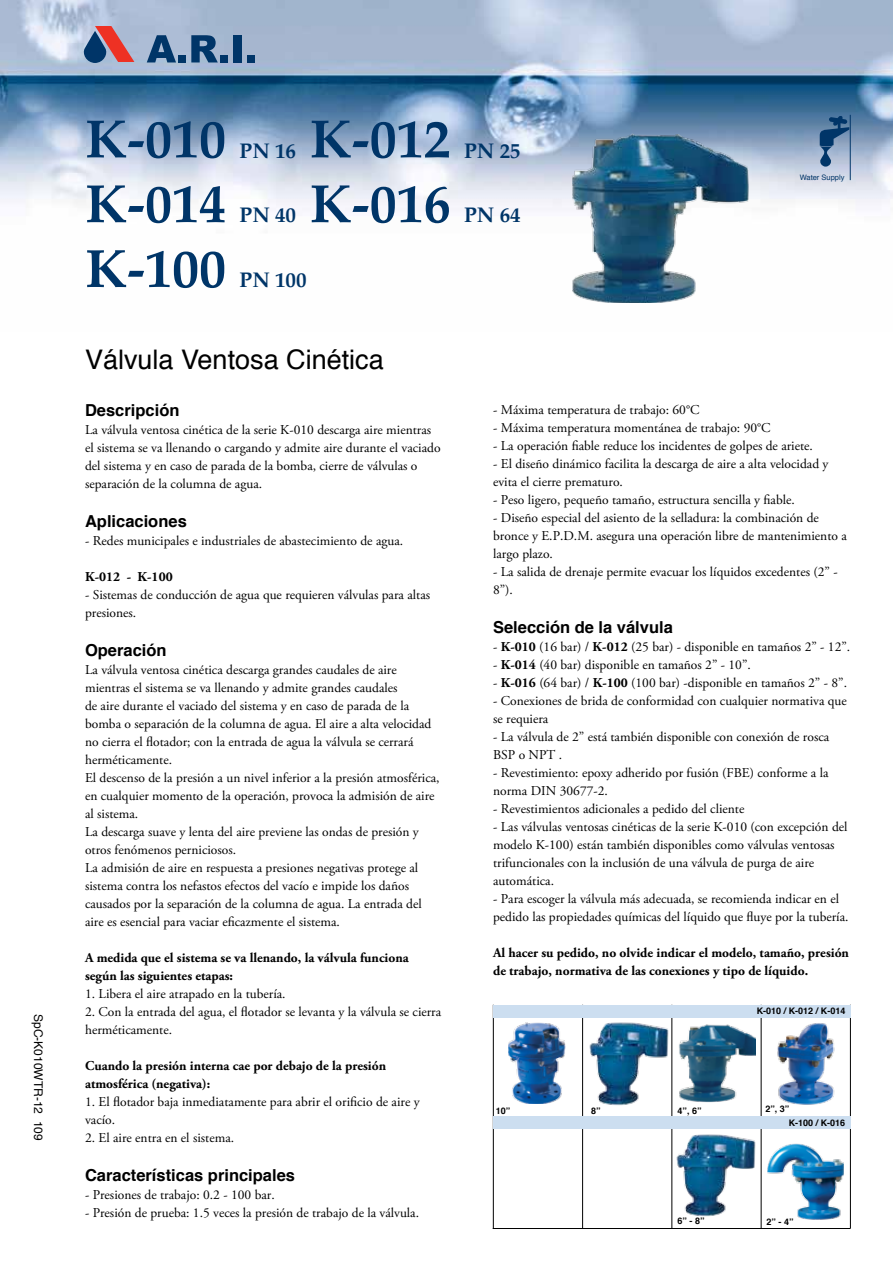
<style>
.page{position:relative;width:893px;height:1263px;background:#fff}
.page>*{position:absolute;margin:0;border:0;box-sizing:border-box;transform-origin:0 0}
.t1{font:700 54px "Palatino";color:#003568}
.t2{font:27px "Helvetica";color:#000}
.t3{font:700 21px "Palatino";color:#003568}
.t4{font:700 16.5px "Helvetica";color:#000}
.t5{font:13.5px/18px "Adobe Garamond Pro";color:#000}
.t6{font:700 13.5px/18px "Adobe Garamond Pro";color:#000}
.t7{font:12px "Helvetica";color:#000}
.t8{font:700 9px "Helvetica";color:#000}
.t9{font:7.5px "Helvetica";color:#003568}
.s1{font-weight:700}
</style>
<div class="page">
<img style="left:0;top:0;width:893px;height:210px">
<hr style="left:850px;top:115px;width:1px;height:65px;background:#003568">
<svg style="left:819px;top:116px;width:30px;height:51px;background:#587ba0"></svg>
<svg style="left:82px;top:26px;width:52px;height:37px;background:#9a7487"></svg>
<svg style="left:147px;top:35px;width:29px;height:27px"></svg>
<div style="left:178px;top:55px;width:8px;height:7px;background:#003568"></div>
<svg style="left:191px;top:35px;width:27px;height:27px"></svg>
<div style="left:220px;top:55px;width:8px;height:7px;background:#003568"></div>
<div style="left:233px;top:35px;width:9px;height:27px;background:#003568"></div>
<div style="left:247px;top:55px;width:8px;height:7px;background:#003568"></div>
<img style="left:572px;top:134px;width:176px;height:169px">
<img style="left:676px;top:1134px;width:80px;height:83px">
<img style="left:767px;top:1144px;width:77px;height:75px">
<img style="left:679px;top:1024px;width:77px;height:79px">
<hr style="left:761px;top:1005px;width:1px;height:223px;background:#000">
<hr style="left:672px;top:1005px;width:1px;height:223px;background:#000">
<hr style="left:582px;top:1005px;width:1px;height:223px;background:#000">
<hr style="left:850px;top:1005px;width:1px;height:223px;background:#000">
<hr style="left:493px;top:1005px;width:1px;height:223px;background:#000">
<img style="left:508px;top:1022px;width:57px;height:81px">
<hr style="left:493px;top:1228px;width:357px;height:1px;background:#000">
<div style="left:493px;top:1116px;width:357px;height:13px;background:#ccdef0"></div>
<div style="left:493px;top:1005px;width:357px;height:12px;background:#ccdef0"></div>
<img style="left:589px;top:1022px;width:80px;height:84px">
<img style="left:777px;top:1023px;width:58px;height:82px">
<p class="t7" style="left:48px;top:1014px;width:102px;rotate:90deg">SpC K- 010WTR-12</p>
<p class="t7" style="left:48px;top:1120px;width:22px;rotate:90deg">109</p>
<h1 class="t1" style="left:85px;top:93px;width:142px">K-010</h1>
<h1 class="t1" style="left:85px;top:158px;width:142px">K-014</h1>
<h1 class="t1" style="left:85px;top:223px;width:142px">K-100</h1>
<h3 class="t3" style="left:240px;top:132px;width:58px">PN 16</h3>
<h3 class="t3" style="left:240px;top:197px;width:58px">PN 40</h3>
<h1 class="t1" style="left:310px;top:93px;width:142px">K-012</h1>
<h1 class="t1" style="left:310px;top:158px;width:142px">K-016</h1>
<h3 class="t3" style="left:240px;top:262px;width:69px">PN 100</h3>
<h3 class="t3" style="left:464px;top:132px;width:58px">PN 25</h3>
<h3 class="t3" style="left:464px;top:197px;width:58px">PN 64</h3>
<p class="t9" style="left:800px;top:172px;width:46px">Water Supply</p>
<h2 class="t2" style="left:85px;top:339px;width:300px">Válvula Ventosa Cinética</h2>
<p class="t4" style="left:85px;top:397px;width:96px">Descripción</p>
<p class="t5" style="left:85px;top:422px;width:357px">La válvula ventosa cinética de la serie K-010 descarga aire mientras el sistema se va llenando o cargando y admite aire durante el vaciado del sistema y en caso de parada de la bomba, cierre de válvulas o separación de la columna de agua.</p>
<p class="t4" style="left:85px;top:508px;width:103px">Aplicaciones</p>
<p class="t5" style="left:85px;top:533px;width:320px">- Redes municipales e industriales de abastecimiento de agua.</p>
<p class="t6" style="left:127px;top:568px;width:48px">K- -100</p>
<p class="t6" style="left:85px;top:568px;width:37px">K-012</p>
<p class="t5" style="left:85px;top:587px;width:347px">- Sistemas de conducción de agua que requieren válvulas para altas presiones.</p>
<p class="t4" style="left:85px;top:637px;width:83px">Operación</p>
<p class="t5" style="left:85px;top:662px;width:356px">La válvula ventosa cinética descarga grandes caudales de aire mientras el sistema se va llenando y admite grandes caudales<br>de aire durante el vaciado del sistema y en caso de parada de la bomba o separación de la columna de agua. El aire a alta velocidad no cierra el flotador; con la entrada de agua la válvula se cerrará herméticamente.<br>El descenso de la presión a un nivel inferior laa presión atmosférica, en cualquier momento de la operación, provoca la admisión de aire al sistema.<br>La descarga suave y lenta del aire previene las ondas de presión y otros fenómenos perniciosos.<br>La admisión de aire en respuesta a presiones negativas protege al sistema contra los nefastos efectos del vacío e impide los daños causados por la separación de la columna de agua. La entrada del aire es esencial para vaciar eficazmente el sistema.</p>
<p class="t6" style="left:85px;top:949px;width:325px">A medida que el sistema se va llenando la, válvula funciona según las siguientes etapas:</p>
<p class="t5" style="left:85px;top:985px;width:202px">1. Libera el aire atrapado en la tubería.</p>
<p class="t5" style="left:85px;top:1003px;width:358px">2. Con la entrada del agua, el flotador se levanta lay válvula se cierra herméticamente.</p>
<p class="t6" style="left:85px;top:1057px;width:303px">Cuando la presión interna cae por debajo de la presión atmosférica (negativa :(</p>
<p class="t5" style="left:85px;top:1093px;width:336px">1. El flotador baja inmediatamente para abrir el orificio de aire y vacío.</p>
<p class="t5" style="left:85px;top:1129px;width:151px">2. El aire entra en el sistema.</p>
<p class="t4" style="left:85px;top:1162px;width:212px">Características principales</p>
<p class="t5" style="left:85px;top:1187px;width:191px">- Presiones de trabajo: 0.2 - 100 bar.</p>
<p class="t5" style="left:85px;top:1205px;width:336px">- Presión de prueba: 1.5 veces la presión de trabajo de la válvula.</p>
<p class="t5" style="left:493px;top:402px;width:208px">- Máxima temperatura de trabajo: 60°C</p>
<p class="t5" style="left:493px;top:420px;width:279px">- Máxima temperatura momentánea de trabajo: 90°C</p>
<p class="t5" style="left:493px;top:438px;width:321px">- La operación fiable reduce los incidentes de golpes de ariete.</p>
<p class="t5" style="left:493px;top:456px;width:337px">- El diseño dinámico facilita la descarga de aire a alta velocidad y evita el cierre prematuro.</p>
<p class="t5" style="left:493px;top:492px;width:303px">- Peso ligero, pequeño tamaño, estructura sencilla y fiable.</p>
<p class="t5" style="left:493px;top:510px;width:355px">- Diseño especial del asiento de la selladura la: combinación de bronce D.P.Ey M. . asegura una operación libre de mantenimiento a largo plazo.</p>
<p class="t5" style="left:493px;top:564px;width:346px">- La salida de drenaje permite evacuar los líquidos excedentes -“2)<br>.(“8</p>
<p class="t4" style="left:493px;top:614px;width:181px">Selección de la válvula</p>
<p class="t5" style="left:493px;top:639px;width:359px"><span class="s1">K</span>- <span class="s1">-010</span> (16 bar <span class="s1">K</span>/) <span class="s1">-012</span> (25 bar -) disponible en tamaños -“2 1 2 .“<br><span class="s1">K</span>- <span class="s1">-014</span> (40 bar) disponible en tamaños -“2 1 0 .“<br><span class="s1">K</span>- <span class="s1">-016</span> (64 bar <span class="s1">K</span>/) <span class="s1">-100</span> (100 bar -) disponible en tamaños . “8-“2</p>
<p class="t5" style="left:493px;top:693px;width:355px">- Conexiones de brida de conformidad con cualquier normativa que se requiera</p>
<p class="t5" style="left:493px;top:729px;width:338px">- La válvula de 2” está también disponible con conexión de rosca<br>BSP o NPT .</p>
<p class="t5" style="left:493px;top:765px;width:337px">- Revestimiento: epoxy adherido por fusión (FBE) conforme laa norma DIN 30677-2.</p>
<p class="t5" style="left:493px;top:801px;width:253px">- Revestimientos adicionales a pedido del cliente</p>
<p class="t5" style="left:493px;top:819px;width:356px">- Las válvulas ventosas cinéticas de la serie K-010 (con excepción del modelo K-100) están también disponibles como válvulas ventosas trifuncionales con la inclusión de una válvula de purga de aire automática.</p>
<p class="t5" style="left:493px;top:891px;width:357px">- Para escoger la válvula más adecuada se, recomienda indicar en el pedido las propiedades químicas del líquido que fluye por la tubería.</p>
<p class="t6" style="left:493px;top:944px;width:357px">Al hacer su pedido, no olvide indicar el modelo, tamaño, presión de trabajo, normativa de las conexiones y tipo de líquido.</p>
<p class="t8" style="left:496px;top:1103px;width:16px">10“</p>
<p class="t8" style="left:591px;top:1103px;width:11px">“8</p>
<p class="t8" style="left:678px;top:1103px;width:26px">“6, “4</p>
<p class="t8" style="left:678px;top:1213px;width:29px">“8-“6</p>
<p class="t8" style="left:757px;top:1004px;width:90px">K-010 K/ -012 K/ -014</p>
<p class="t8" style="left:765px;top:1101px;width:26px">“3, “2</p>
<p class="t8" style="left:789px;top:1116px;width:58px">K-100 K/ -016</p>
<p class="t8" style="left:766px;top:1214px;width:29px">“4-“2</p>
</div>
